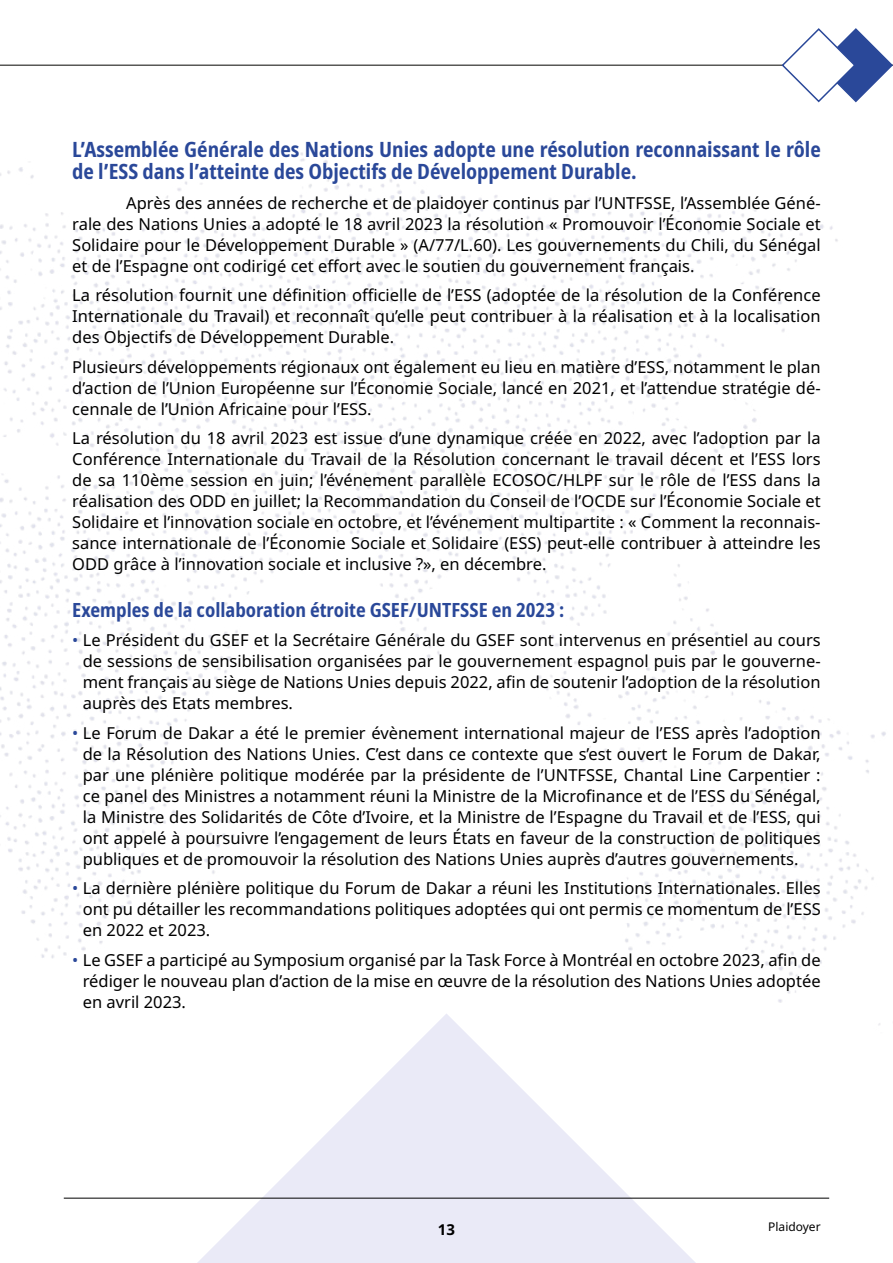
<style>
.page{position:relative;width:893px;height:1263px;background:#fff}
.page>*{position:absolute;margin:0;border:0;box-sizing:border-box;transform-origin:0 0}
.t1{font:700 condensed 21px/22.5px "Noto Sans";color:#2a4899}
.t2{font:700 condensed 19.5px "Noto Sans";color:#2a4899}
.t3{font:16.5px/21px "Noto Sans";color:#000;text-align:justify}
.t4{font:700 15px "Noto Sans";color:#000}
.t5{font:12px "Noto Sans";color:#000}
.s1{color:#2a4899}
</style>
<div class="page">
<hr style="left:64px;top:1198px;width:765px;height:1px;background:#000">
<svg style="left:167px;top:1155px;width:559px;height:108px;fill:#eaeaf7"></svg>
<img style="left:0;top:152px;width:886px;height:1003px">
<hr style="left:0;top:64px;width:893px;height:2px;background:#585856">
<svg style="left:780px;top:28px;width:113px;height:75px"></svg>
<p class="t1" style="left:72px;top:138px;width:750px">L’Assemblée Générale des Nations Unies adopte une résolution reconnaissant le rôle de l’ESS dans l’atteinte des Objectifs de Développement Durable.</p>
<p class="t3" style="left:72px;top:193px;width:750px;text-indent:54px">Après des années de recherche et de plaidoyer continus par l’UNTFSSE, l’Assemblée Géné&shy;rale des Nations Unies a adopté le 18 avril 2023 la résolution « Promouvoir l’Économie Sociale et Solidaire pour le Développement Durable » (A/77/L.60). Les gouvernements du Chili, du Sénégal et de l’Espagne ont codirigé cet effort avec le soutien du gouvernement français.</p>
<p class="t3" style="left:72px;top:285px;width:750px">La résolution fournit une définition officielle de l’ESS (adoptée de la résolution de la Conférence Internationale du Travail) et reconnaît qu’elle peut contribuer à la réalisation et à la localisation des Objectifs de Développement Durable.</p>
<p class="t3" style="left:72px;top:357px;width:750px">Plusieurs développements régionaux ont également eu lieu en matière d’ESS, notamment le plan d’action de l’Union Européenne sur l’Économie Sociale, lancé en 2021, et l’attendue stratégie dé&shy;cennale de l’Union Africaine pour l’ESS.</p>
<p class="t3" style="left:72px;top:428px;width:750px">La résolution du 18 avril 2023 est issue d’une dynamique créée en 2022, avec l’adoption par la Conférence Internationale du Travail de la Résolution concernant le travail décent et l’ESS lors de sa 110ème session en juin; l’événement parallèle ECOSOC/HLPF sur le rôle de l’ESS dans la réalisation des ODD en juillet; la Recommandation du Conseil de l’OCDE sur l’Économie Sociale et Solidaire et l’innovation sociale en octobre, et l’événement multipartite : « Comment la reconnais&shy;sance internationale de l’Économie Sociale et Solidaire (ESS) peut-elle contribuer à atteindre les ODD grâce à l’innovation sociale et inclusive ?», en décembre.</p>
<p class="t2" style="left:72px;top:595px;width:493px">Exemples de la collaboration étroite GSEF/UNTFSSE en 2023 :</p>
<p class="t3" style="left:83px;top:630px;width:739px;text-indent:-10px"><span class="s1">•</span> Le Président du GSEF et la Secrétaire Générale du GSEF sont intervenus en présentiel au cours de sessions de sensibilisation organisées par le gouvernement espagnol puis par le gouverne&shy;ment français au siège de Nations Unies depuis 2022, afin de soutenir l’adoption de la résolution auprès des Etats membres.</p>
<p class="t3" style="left:83px;top:722px;width:739px;text-indent:-10px"><span class="s1">•</span> Le Forum de Dakar a été le premier évènement international majeur de l’ESS après l’adoption de la Résolution des Nations Unies. C’est dans ce contexte que s’est ouvert le Forum de Dakar, par une plénière politique modérée par la présidente de l’UNTFSSE, Chantal Line Carpentier : ce panel des Ministres a notamment réuni la Ministre de la Microfinance et de l’ESS du Sénégal, la Ministre des Solidarités de Côte d’Ivoire, et la Ministre de l’Espagne du Travail et de l’ESS, qui ont appelé à poursuivre l’engagement de leurs États en faveur de la construction de politiques publiques et de promouvoir la résolution des Nations Unies auprès d’autres gouvernements.</p>
<p class="t3" style="left:83px;top:878px;width:739px;text-indent:-10px"><span class="s1">•</span> La dernière plénière politique du Forum de Dakar a réuni les Institutions Internationales. Elles ont pu détailler les recommandations politiques adoptées qui ont permis ce momentum de l’ESS en 2022 et 2023.</p>
<p class="t3" style="left:83px;top:949px;width:739px;text-indent:-10px"><span class="s1">•</span> Le GSEF a participé au Symposium organisé par la Task Force à Montréal en octobre 2023, afin de rédiger le nouveau plan d’action de la mise en œuvre de la résolution des Nations Unies adoptée en avril 2023.</p>
<p class="t4" style="left:438px;top:1220px;width:19px">13</p>
<p class="t5" style="left:768px;top:1220px;width:54px">Plaidoyer</p>
</div>
